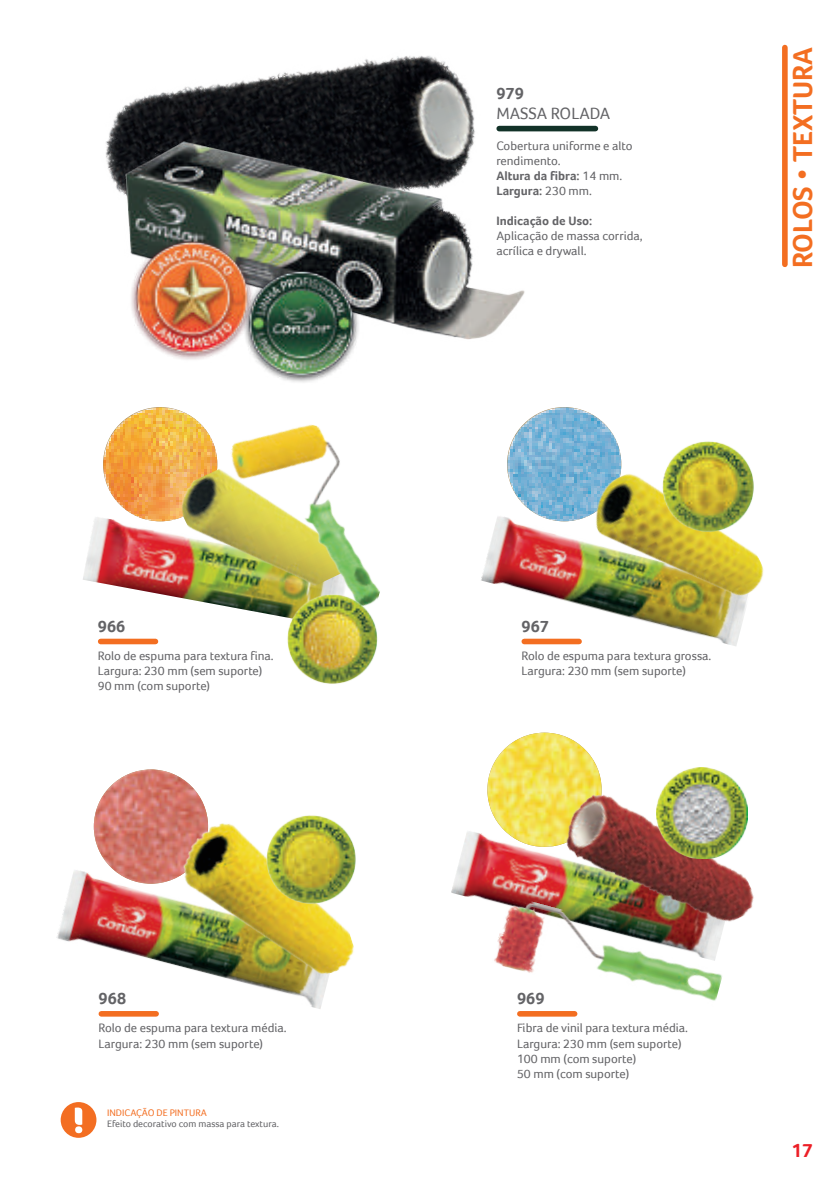
<style>
.page{position:relative;width:840px;height:1180px;background:#fff}
.page>*{position:absolute;margin:0;border:0;box-sizing:border-box;transform-origin:0 0}
.t1{font:700 28px "Foco";color:#f36e21}
.t2{font:700 19.6px "Foco";color:#ec1f27}
.t3{font:700 16.8px "Foco";color:#636366}
.t4{font:16.8px "Foco";color:#636366}
.t5{font:12.6px/15.2px "Foco";color:#636366}
.t6{font:700 12.6px "Foco";color:#636366}
.t7{font:9.8px "Foco";color:#636366}
.t8{font:9.8px "Foco";color:#f36e21}
.s1{font-weight:700}
</style>
<div class="page">
<img style="left:103px;top:407px;width:114px;height:114px;border-radius:55px">
<img style="left:507px;top:407px;width:113px;height:114px;border-radius:55px">
<img style="left:94px;top:769px;width:114px;height:114px;border-radius:57px">
<img style="left:487px;top:732px;width:114px;height:114px;border-radius:57px">
<img style="left:481px;top:515px;width:257px;height:131px">
<img style="left:580px;top:438px;width:184px;height:202px">
<img style="left:56px;top:868px;width:265px;height:141px">
<img style="left:172px;top:796px;width:182px;height:210px">
<img style="left:451px;top:829px;width:100px;height:72px">
<img style="left:551px;top:751px;width:203px;height:171px">
<img style="left:83px;top:516px;width:88px;height:80px">
<img style="left:171px;top:438px;width:115px;height:180px">
<img style="left:199px;top:422px;width:181px;height:189px">
<img style="left:491px;top:895px;width:236px;height:122px">
<img style="left:286px;top:591px;width:92px;height:93px">
<img style="left:656px;top:767px;width:91px;height:91px">
<img style="left:265px;top:812px;width:91px;height:92px">
<img style="left:661px;top:438px;width:92px;height:94px">
<img style="left:284px;top:56px;width:171px;height:17px">
<div style="left:101px;top:638px;width:54px;height:6px;background:#f36e21"></div>
<div style="left:524px;top:638px;width:54px;height:6px;background:#f36e21"></div>
<div style="left:101px;top:1010px;width:55px;height:6px;background:#f36e21"></div>
<div style="left:519px;top:1010px;width:55px;height:6px;background:#f36e21"></div>
<svg style="left:782px;top:48px;width:5px;height:216px"></svg>
<div style="left:61px;top:1101px;width:35px;height:36px;background:#f36e22;border-radius:50%"></div>
<svg style="left:75px;top:1107px;width:7px;height:25px"></svg>
<div style="left:499px;top:126px;width:96px;height:5px;background:#123228"></div>
<img style="left:105px;top:73px;width:476px;height:267px">
<img style="left:127px;top:233px;width:129px;height:127px">
<img style="left:241px;top:262px;width:122px;height:121px">
<h3 class="t3" style="left:496px;top:83px;width:29px">979</h3>
<h3 class="t4" style="left:496px;top:104px;width:115px">MASSA ROLADA</h3>
<p class="t5" style="left:496px;top:138px;width:138px">Cobertura uniforme e alto rendimento.<br><span class="s1">Altura da fibra:</span> 14 mm.<br><span class="s1">Largura:</span> 230 mm.</p>
<p class="t6" style="left:496px;top:213px;width:97px">Indicação de Uso:</p>
<p class="t5" style="left:496px;top:228px;width:148px">Aplicação de massa corrida, acrílica e drywall.</p>
<h1 class="t1" style="left:785px;top:268px;width:222px;rotate:-90deg">ROLOS • TEXTURA</h1>
<h3 class="t3" style="left:98px;top:616px;width:29px">966</h3>
<h3 class="t3" style="left:521px;top:616px;width:29px">967</h3>
<p class="t5" style="left:98px;top:648px;width:177px">Rolo de espuma para textura fina.<br>Largura: 230 mm (sem suporte)<br>90 mm (com suporte)</p>
<p class="t5" style="left:521px;top:648px;width:191px">Rolo de espuma para textura grossa.<br>Largura: 230 mm (sem suporte)</p>
<h3 class="t3" style="left:98px;top:988px;width:29px">968</h3>
<h3 class="t3" style="left:516px;top:988px;width:29px">969</h3>
<p class="t5" style="left:98px;top:1020px;width:189px">Rolo de espuma para textura média.<br>Largura: 230 mm (sem suporte)</p>
<p class="t5" style="left:516px;top:1020px;width:172px">Fibra de vinil para textura média.<br>Largura: 230 mm (sem suporte)<br>100 mm (com suporte)<br>50 mm (com suporte)</p>
<p class="t8" style="left:107px;top:1106px;width:101px">INDICAÇÃO DE PINTURA</p>
<p class="t7" style="left:107px;top:1118px;width:173px">Efeito decorativo com massa para textura.</p>
<h2 class="t2" style="left:791px;top:1138px;width:23px">17</h2>
</div>
